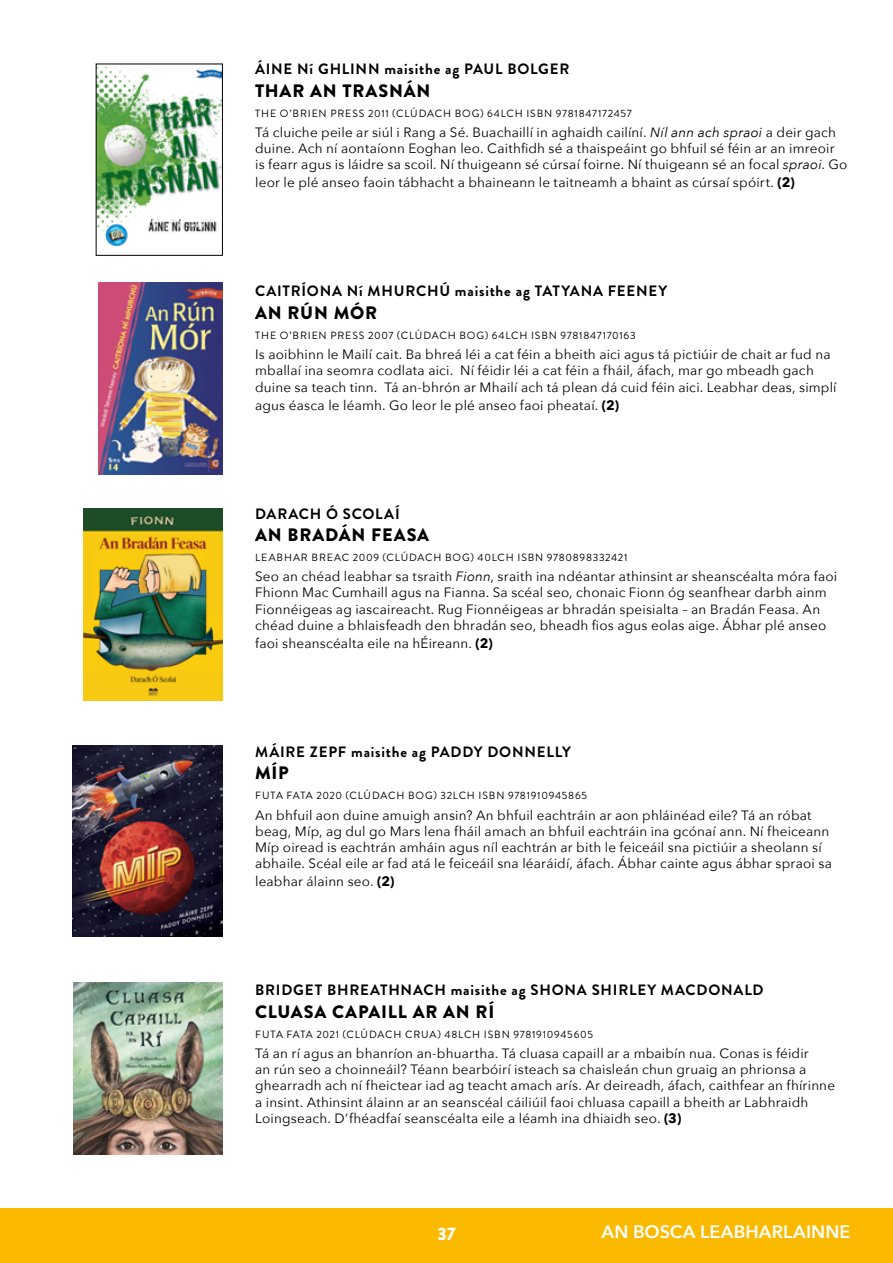
<style>
.page{position:relative;width:893px;height:1263px;background:#fff}
.page>*{position:absolute;margin:0;border:0;box-sizing:border-box;transform-origin:0 0}
.t1{font:900 18px "Brandon Grotesque";letter-spacing:.045em;color:#000}
.t2{font:600 18px "Avenir Next";letter-spacing:.005em;color:#fff}
.t3{font:900 18px "Brandon Grotesque";color:#fff}
.t4{font:700 15px "Brandon Grotesque";letter-spacing:.05em;color:#000}
.t5{font:13.5px/16.2px "Avenir Next";letter-spacing:.015em;color:#000}
.t6{font:10.5px "Brandon Grotesque";letter-spacing:.07em;color:#000}
.s1{font-style:italic}
.s2{font-weight:700}
</style>
<div class="page">
<img style="left:99px;top:283px;width:124px;height:191px">
<img style="left:83px;top:509px;width:140px;height:191px">
<img style="left:73px;top:982px;width:150px;height:173px">
<img style="left:72px;top:746px;width:151px;height:191px">
<img style="left:98px;top:66px;width:123px;height:181px">
<div style="left:96px;top:64px;width:127px;height:191px;border:1px solid #000"></div>
<div style="left:0;top:1208px;width:893px;height:55px;background:#fbba00"></div>
<p class="t4" style="left:255px;top:59px;width:316px">ÁINE Ní GHLINN maisithe ag PAUL BOLGER</p>
<h1 class="t1" style="left:255px;top:78px;width:177px">THAR AN TRASNÁN</h1>
<p class="t6" style="left:255px;top:106px;width:378px">THE O’BRIEN PRESS 2011 (CLÚDACH BOG) 64LCH ISBN 9781847172457</p>
<p class="t5" style="left:255px;top:124px;width:594px">Tá cluiche peile ar siúl i Rang a Sé. Buachaillí in aghaidh cailíní. <span class="s1">Níl ann ach spraoi</span> a deir gach duine. Ach ní aontaíonn Eoghan leo. Caithfidh sé a thaispeáint go bhfuil sé féin ar an imreoir is fearr agus is láidre sa scoil. Ní thuigeann sé cúrsaí foirne. Ní thuigeann sé an focal <span class="s1">spraoi</span>. Go</p>
<p class="t5" style="left:255px;top:174px;width:541px">leor le plé anseo faoin tábhacht a bhaineann le taitneamh a bhaint as cúrsaí spóirt. <span class="s2">(2)</span></p>
<p class="t4" style="left:255px;top:281px;width:414px">CAITRÍONA Ní MHURCHÚ maisithe ag TATYANA FEENEY</p>
<h1 class="t1" style="left:255px;top:300px;width:124px">AN RÚN MÓR</h1>
<p class="t6" style="left:255px;top:328px;width:382px">THE O’BRIEN PRESS 2007 (CLÚDACH BOG) 64LCH ISBN 9781847170163</p>
<p class="t5" style="left:255px;top:346px;width:583px">Is aoibhinn le Mailí cait. Ba bhreá léi a cat féin a bheith aici agus tá pictiúir de chait ar fud na mballaí ina seomra codlata aici. Ní féidir léi a cat féin a fháil, áfach, mar go mbeadh gach duine sa teach tinn. Tá an-bhrón ar Mhailí ach tá plean dá cuid féin aici. Leabhar deas, simplí</p>
<p class="t5" style="left:255px;top:396px;width:366px">agus éasca le léamh. Go leor le plé anseo faoi pheataí. <span class="s2">(2)</span></p>
<p class="t4" style="left:255px;top:503px;width:146px">DARACH Ó SCOLAÍ</p>
<h1 class="t1" style="left:255px;top:522px;width:176px">AN BRADÁN FEASA</h1>
<p class="t6" style="left:255px;top:550px;width:374px">LEABHAR BREAC 2009 (CLÚDACH BOG) 40LCH ISBN 9780898332421</p>
<p class="t5" style="left:255px;top:568px;width:584px">Seo an chéad leabhar sa tsraith <span class="s1">Fionn</span>, sraith ina ndéantar athinsint ar sheanscéalta móra faoi Fhionn Mac Cumhaill agus na Fianna. Sa scéal seo, chonaic Fionn óg seanfhear darbh ainm Fionnéigeas ag iascaireacht. Rug Fionnéigeas ar bhradán speisialta – an Bradán Feasa. An chéad duine a bhlaisfeadh den bhradán seo, bheadh fios agus eolas aige. Ábhar plé anseo</p>
<p class="t5" style="left:255px;top:634px;width:239px">faoi sheanscéalta eile na hÉireann. <span class="s2">(2)</span></p>
<p class="t4" style="left:255px;top:741px;width:317px">MÁIRE ZEPF maisithe ag PADDY DONNELLY</p>
<h1 class="t1" style="left:255px;top:760px;width:35px">MÍP</h1>
<p class="t6" style="left:255px;top:788px;width:333px">FUTA FATA 2020 (CLÚDACH BOG) 32LCH ISBN 9781910945865</p>
<p class="t5" style="left:255px;top:806px;width:578px">An bhfuil aon duine amuigh ansin? An bhfuil eachtráin ar aon phláinéad eile? Tá an róbat beag, Míp, ag dul go Mars lena fháil amach an bhfuil eachtráin ina gcónaí ann. Ní fheiceann Míp oiread is eachtrán amháin agus níl eachtrán ar bith le feiceáil sna pictiúir a sheolann sí abhaile. Scéal eile ar fad atá le feiceáil sna léaráidí, áfach. Ábhar cainte agus ábhar spraoi sa</p>
<p class="t5" style="left:255px;top:873px;width:141px">leabhar álainn seo. <span class="s2">(2)</span></p>
<p class="t4" style="left:255px;top:979px;width:510px">BRIDGET BHREATHNACH maisithe ag SHONA SHIRLEY MACDONALD</p>
<h1 class="t1" style="left:255px;top:998px;width:241px">CLUASA CAPAILL AR AN RÍ</h1>
<p class="t6" style="left:255px;top:1027px;width:339px">FUTA FATA 2021 (CLÚDACH CRUA) 48LCH ISBN 9781910945605</p>
<p class="t5" style="left:255px;top:1044px;width:581px">Tá an rí agus an bhanríon an-bhuartha. Tá cluasa capaill ar a mbaibín nua. Conas is féidir<br>an rún seo a choinneáil? Téann bearbóirí isteach sa chaisleán chun gruaig an phrionsa a ghearradh ach ní fheictear iad ag teacht amach arís. Ar deireadh, áfach, caithfear an fhírinne a insint. Athinsint álainn ar an seanscéal cáiliúil faoi chluasa capaill a bheith ar Labhraidh Loingseach. D’fhéadfaí seanscéalta eile a léamh ina dhiaidh seo. <span class="s2">(3)</span></p>
<h1 class="t3" style="left:437px;top:1221px;width:20px">37</h1>
<h1 class="t2" style="left:602px;top:1217px;width:250px">AN BOSCA LEABHARLAINNE</h1>
</div>
